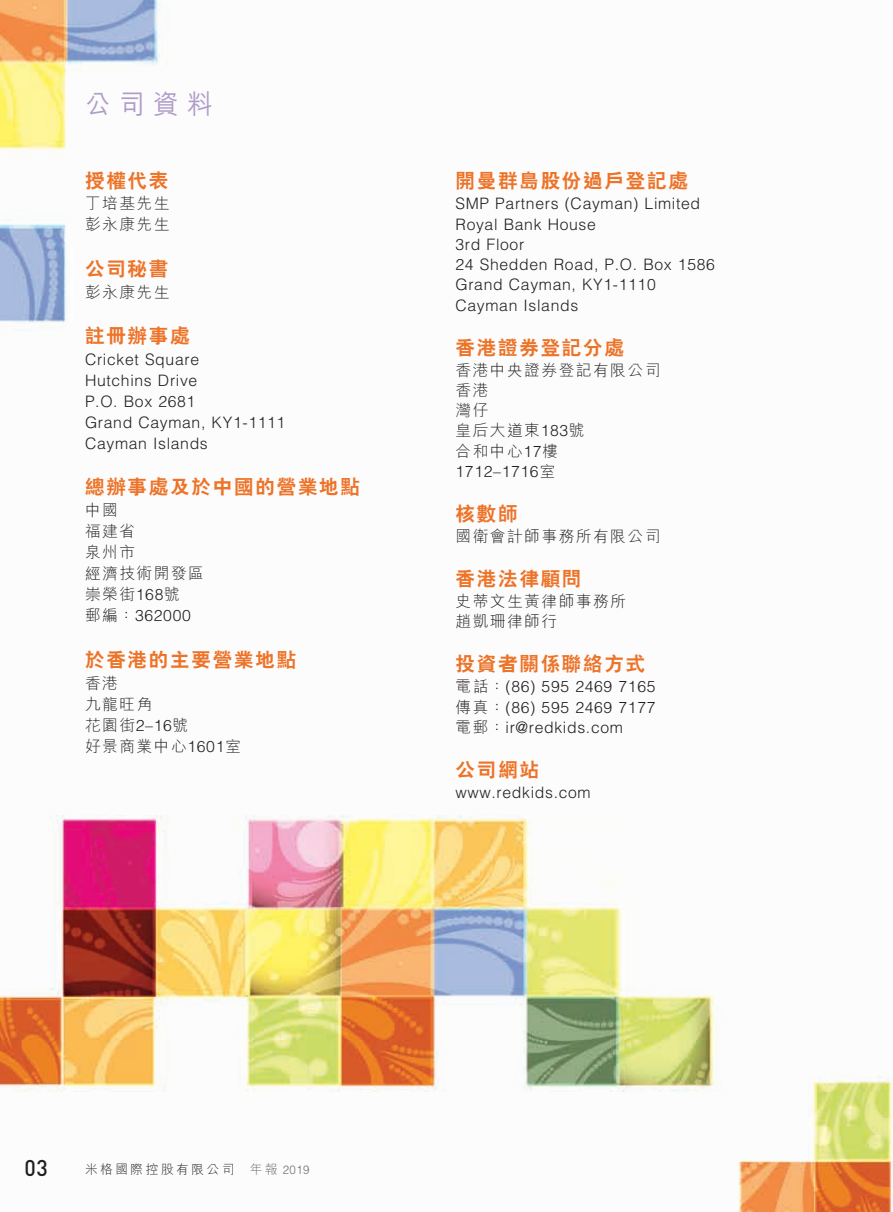
<style>
.page{position:relative;width:893px;height:1212px;background:#fff}
.page>*{position:absolute;margin:0;border:0;box-sizing:border-box;transform-origin:0 0}
.t1{font:500 27px "M Hei HK";color:#b09cca;scale:.95 1}
.t2{font:500 22.5px "DIN Pro";color:#231f20;scale:.95 1}
._01_H1{font:800 19.5px "C Hei 2 HK";letter-spacing:.09em;color:#ed7328}
._00_txt{font:300 15.75px "Helvetica LT Std";letter-spacing:.04em;color:#231f20}
._00_txt-2{font:300 15.75px "M Hei HK";letter-spacing:.09em;color:#231f20}
.t3{font:300 12.75px "M Hei HK";letter-spacing:.19em;color:#231f20}
.t4{font:300 12px "Helvetica LT Std";color:#6c6d70;scale:.95 1}
.s1{font-family:"Helvetica LT Std"}
.s2{font-family:"M Hei HK"}
.s3{font-family:"M Hei HK";font-size:12.75px}
</style>
<div class="page">
<img style="left:0;top:0;width:893px;height:1212px">
<h1 class="t1" style="left:85px;top:84px;width:136px">公司資料</h1>
<p class="_01_H1" style="left:85px;top:167px;width:85px">授權代表</p>
<p class="_00_txt-2" style="left:85px;top:193px;width:86px">丁培基先生</p>
<p class="_00_txt-2" style="left:85px;top:214px;width:86px">彭永康先生</p>
<p class="_01_H1" style="left:85px;top:255px;width:85px">公司秘書</p>
<p class="_00_txt-2" style="left:85px;top:281px;width:86px">彭永康先生</p>
<p class="_01_H1" style="left:85px;top:323px;width:106px">註冊辦事處</p>
<p class="_00_txt" style="left:85px;top:349px;width:116px">Cricket Square</p>
<p class="_00_txt" style="left:85px;top:370px;width:114px">Hutchins Drive</p>
<p class="_00_txt" style="left:85px;top:391px;width:112px">P O. . Box 2681</p>
<p class="_00_txt" style="left:85px;top:412px;width:202px">Grand Cayman, KY1-1111</p>
<p class="_00_txt" style="left:85px;top:433px;width:124px">Cayman Islands</p>
<p class="_01_H1" style="left:85px;top:474px;width:277px">總辦事處及於中國的營業地點</p>
<p class="_00_txt-2" style="left:85px;top:499px;width:34px">中國</p>
<p class="_00_txt-2" style="left:85px;top:520px;width:52px">福建省</p>
<p class="_00_txt-2" style="left:85px;top:541px;width:52px">泉州市</p>
<p class="_00_txt-2" style="left:85px;top:562px;width:120px">經濟技術開發區</p>
<p class="_00_txt-2" style="left:85px;top:583px;width:96px">崇榮街<span class="s1">168</span>號</p>
<p class="_00_txt" style="left:85px;top:606px;width:107px"><span class="s2">郵編：</span>362000</p>
<p class="_01_H1" style="left:85px;top:646px;width:213px">於香港的主要營業地點</p>
<p class="_00_txt-2" style="left:85px;top:672px;width:34px">香港</p>
<p class="_00_txt-2" style="left:85px;top:693px;width:69px">九龍旺角</p>
<p class="_00_txt-2" style="left:85px;top:714px;width:105px">花園街 <span class="s1">–2 16</span>號</p>
<p class="_00_txt-2" style="left:85px;top:735px;width:157px">好景商業中心<span class="s1">1601</span>室</p>
<p class="_01_H1" style="left:455px;top:167px;width:234px">開曼群島股份過戶登記處</p>
<p class="_00_txt" style="left:455px;top:194px;width:246px">SMP Partners (Cayman) Limited</p>
<p class="_00_txt" style="left:455px;top:214px;width:142px">Royal Bank House</p>
<p class="_00_txt" style="left:455px;top:234px;width:70px">3rd Floor</p>
<p class="_00_txt" style="left:455px;top:255px;width:261px">24 Shedden Road P, O. . Box 1586</p>
<p class="_00_txt" style="left:455px;top:275px;width:202px">Grand Cayman, KY1-1110</p>
<p class="_00_txt" style="left:455px;top:295px;width:124px">Cayman Islands</p>
<p class="_01_H1" style="left:455px;top:334px;width:170px">香港證券登記分處</p>
<p class="_00_txt-2" style="left:455px;top:359px;width:206px">香港中央證券登記有限公司</p>
<p class="_00_txt-2" style="left:455px;top:379px;width:34px">香港</p>
<p class="_00_txt-2" style="left:455px;top:399px;width:34px">灣仔</p>
<p class="_00_txt-2" style="left:455px;top:420px;width:131px">皇后大道東<span class="s1">183</span>號</p>
<p class="_00_txt-2" style="left:455px;top:440px;width:104px">合和中心<span class="s1">17</span>樓</p>
<p class="_00_txt" style="left:455px;top:461px;width:101px">1712–1716<span class="s2">室</span></p>
<p class="_01_H1" style="left:455px;top:500px;width:64px">核數師</p>
<p class="_00_txt-2" style="left:455px;top:525px;width:206px">國衛會計師事務所有限公司</p>
<p class="_01_H1" style="left:455px;top:565px;width:127px">香港法律顧問</p>
<p class="_00_txt-2" style="left:455px;top:590px;width:172px">史蒂文生黃律師事務所</p>
<p class="_00_txt-2" style="left:455px;top:610px;width:103px">趙凱珊律師行</p>
<p class="_01_H1" style="left:455px;top:651px;width:191px">投資者關係聯絡方式</p>
<p class="_00_txt" style="left:455px;top:677px;width:202px"><span class="s2">電話：</span>)86( 595 2469 7165</p>
<p class="_00_txt" style="left:455px;top:697px;width:202px"><span class="s2">傳真：</span>)86( 595 2469 7177</p>
<p class="_00_txt" style="left:455px;top:717px;width:169px"><span class="s2">電郵：</span>ir@redkids.com</p>
<p class="_01_H1" style="left:455px;top:756px;width:85px">公司網站</p>
<p class="_00_txt" style="left:455px;top:782px;width:137px">www.redkids.com</p>
<h2 class="t2" style="left:24px;top:1152px;width:26px">03</h2>
<p class="t3" style="left:85px;top:1161px;width:151px">米格國際控股有限公司</p>
<p class="t4" style="left:250px;top:1162px;width:65px"><span class="s3">年報</span> 2019</p>
</div>
